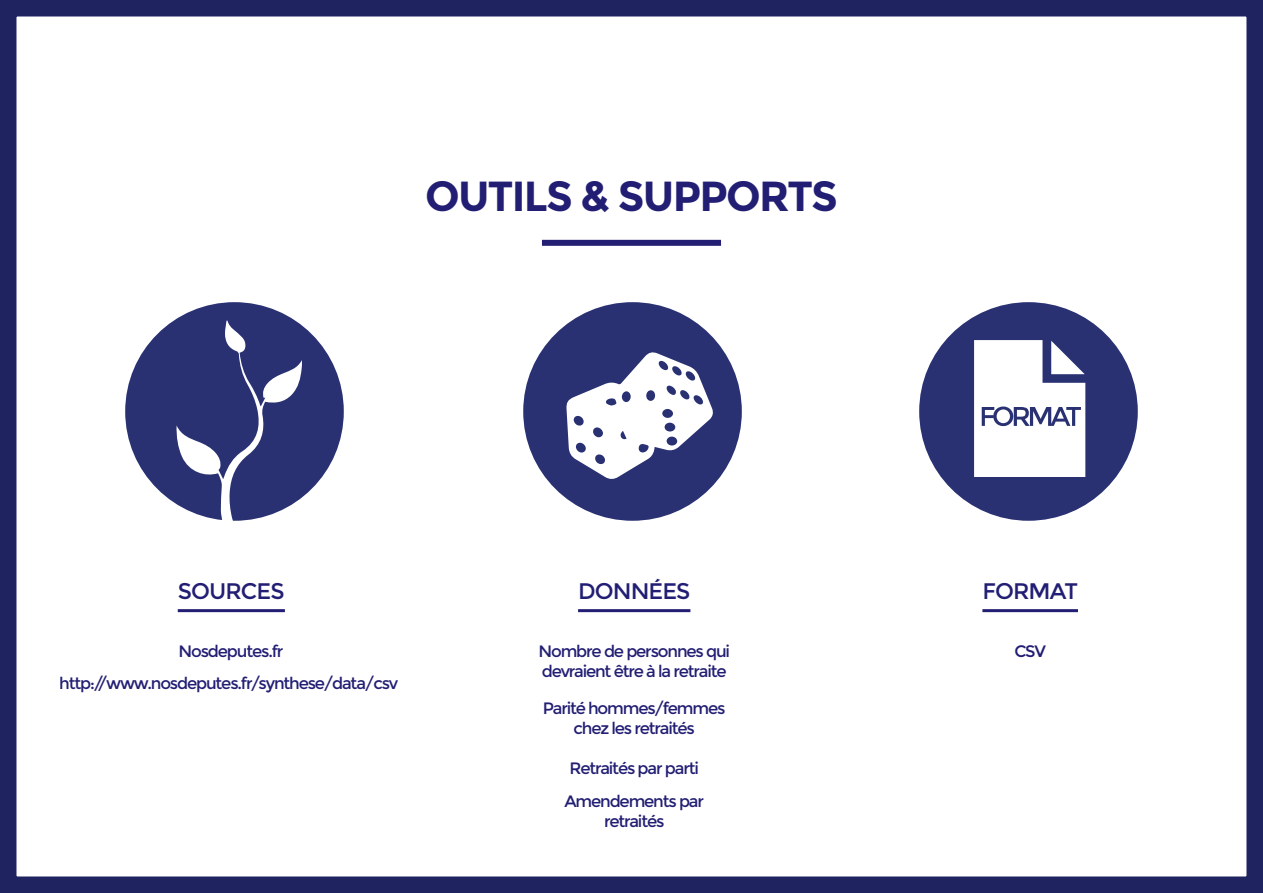
<style>
.page{position:relative;width:1263px;height:893px;background:#fff}
.page>*{position:absolute;margin:0;border:0;box-sizing:border-box;transform-origin:0 0}
.t1{font:700 42px "Montserrat";letter-spacing:-.04em;color:#221e73}
.t2{font:22.5px "Montserrat";letter-spacing:-.04em;color:#221e73}
.t3{font:16.5px/19.8px "Montserrat";letter-spacing:-.07em;color:#221e73;text-align:center}
</style>
<div class="page">
<div style="left:0;top:0;width:1263px;height:893px;border:16px solid #1f2461"></div>
<div style="left:125px;top:302px;width:219px;height:219px;background:#293172;border-radius:50%"></div>
<div style="left:919px;top:302px;width:219px;height:219px;background:#293172;border-radius:50%"></div>
<div style="left:523px;top:302px;width:219px;height:219px;background:#293172;border-radius:50%"></div>
<svg style="left:566px;top:352px;width:147px;height:127px"></svg>
<svg style="left:176px;top:321px;width:126px;height:200px"></svg>
<svg style="left:974px;top:340px;width:111px;height:137px;background:#e0e1ea"></svg>
<hr style="left:178px;top:609px;width:107px;height:3px;background:#221e73">
<hr style="left:578px;top:609px;width:112px;height:3px;background:#221e73">
<hr style="left:982px;top:609px;width:96px;height:3px;background:#221e73">
<div style="left:542px;top:240px;width:179px;height:6px;background:#221e73"></div>
<p class="t1" style="left:425px;top:171px;width:414px">OUTILS &amp; SUPPORTS</p>
<p class="t2" style="left:178px;top:578px;width:108px">SOURCES</p>
<p class="t2" style="left:578px;top:578px;width:114px">DONNÉES</p>
<p class="t2" style="left:982px;top:578px;width:97px">FORMAT</p>
<p class="t3" style="left:178px;top:642px;width:106px">Nosdeputes.fr</p>
<p class="t3" style="left:59px;top:673px;width:340px">http://www.nosdeputes.fr/synthese/data/csv</p>
<p class="t3" style="left:538px;top:642px;width:193px">Nombre de personnes qui</p>
<p class="t3" style="left:542px;top:662px;width:186px">devraient être à la retraite</p>
<p class="t3" style="left:543px;top:699px;width:184px">Parité hommes/femmes chez les retraités</p>
<p class="t3" style="left:569px;top:759px;width:131px">Retraités par parti</p>
<p class="t3" style="left:564px;top:792px;width:141px">Amendements par retraités</p>
<p class="t3" style="left:1014px;top:642px;width:33px">CSV</p>
</div>
